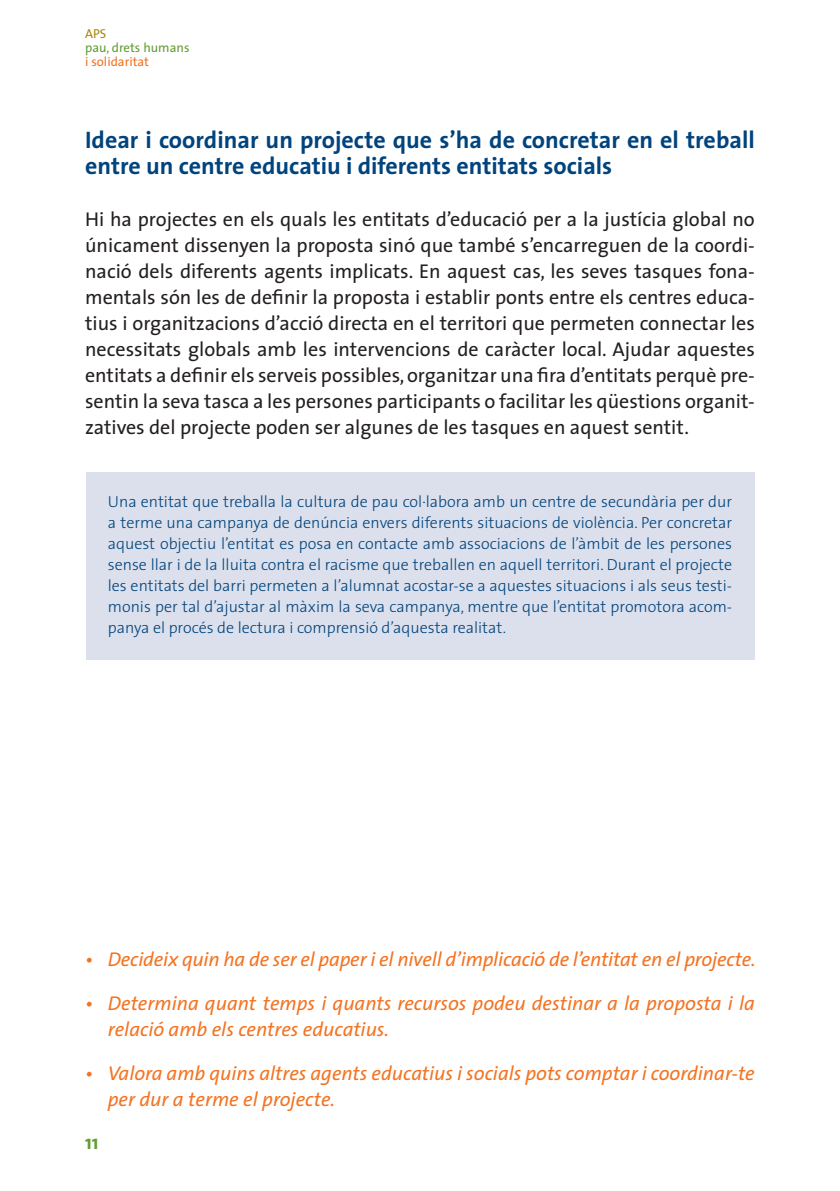
<style>
.page{position:relative;width:840px;height:1191px;background:#fff}
.page>*{position:absolute;margin:0;border:0;box-sizing:border-box;transform-origin:0 0}
.text_general{font:700 24px/26px "The Sans";color:#01437c}
.text_general-2{font:20px/26px "The Sans";color:#231f20;text-align:justify}
.exercici{font:italic 20px/26px "The Sans";color:#f47321}
.t1{font:700 20px "The Sans";color:#639d34}
.exemples{font:300 16px/21px "The Sans";color:#01437c;text-align:justify}
.t2{font:13px "The Sans";color:#639d34}
.t3{font:13px "The Sans";color:#f47321}
.t4{font:13px "The Sans";color:#ac8610}
</style>
<div class="page">
<div style="left:86px;top:472px;width:668px;height:188px;background:#dbe0ec"></div>
<p class="t4" style="left:85px;top:23px;width:23px">APS</p>
<p class="t2" style="left:85px;top:37px;width:106px">pau, drets humans</p>
<p class="t3" style="left:85px;top:51px;width:65px">i solidaritat</p>
<p class="text_general" style="left:85px;top:126px;width:670px">Idear i coordinar un projecte que s’ha de concretar en el treball entre un centre educatiu i diferents entitats socials</p>
<p class="text_general-2" style="left:85px;top:205px;width:670px">Hi ha projectes en els quals les entitats d’educació per a la justícia global no únicament dissenyen la proposta sinó que també s’encarreguen de la coordi&shy;nació dels diferents agents implicats. En aquest cas, les seves tasques fona&shy;mentals són les de definir la proposta i establir ponts entre els centres educa&shy;tius i organitzacions d’acció directa en el territori que permeten connectar les necessitats globals amb les intervencions de caràcter local. Ajudar aquestes entitats a definir els serveis possibles, organitzar una fira d’entitats perquè pre&shy;sentin la seva tasca a les persones participants o facilitar les qüestions organit&shy;zatives del projecte poden ser algunes de les tasques en aquest sentit.</p>
<p class="exemples" style="left:108px;top:490px;width:625px">Una entitat que treballa la cultura de pau col·labora amb un centre de secundària per dur a terme una campanya de denúncia envers diferents situacions de violència. Per concretar aquest objectiu l’entitat es posa en contacte amb associacions de l’àmbit de les persones sense llar i de la lluita contra el racisme que treballen en aquell territori. Durant el projecte les entitats del barri permeten a l’alumnat acostar-se a aquestes situacions i als seus testi&shy;monis per tal d’ajustar al màxim la seva campanya, mentre que l’entitat promotora acom&shy;panya el procés de lectura i comprensió d’aquesta realitat.</p>
<p class="exercici" style="left:85px;top:945px;width:671px">• Decideix quin ha de ser el paper i el nivell d’implicació de l’entitat en el projecte.</p>
<p class="exercici" style="left:108px;top:989px;width:648px;text-indent:-23px">• Determina quant temps i quants recursos podeu destinar a la proposta i la relació amb els centres educatius.</p>
<p class="exercici" style="left:108px;top:1059px;width:648px;text-indent:-23px">• Valora amb quins altres agents educatius i socials pots comptar i coordinar-te per dur a terme el projecte.</p>
<p class="t1" style="left:85px;top:1125px;width:15px">11</p>
</div>
